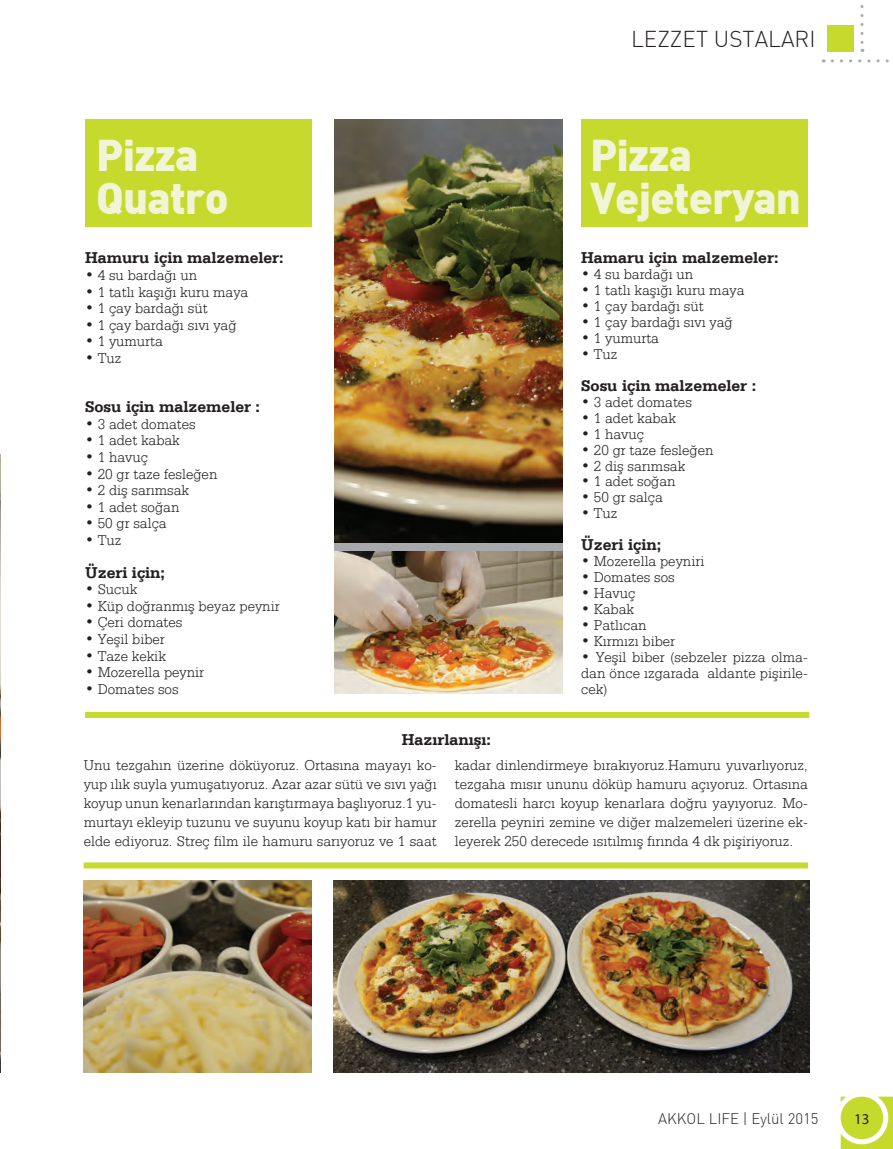
<style>
.page{position:relative;width:893px;height:1149px;background:#fff}
.page>*{position:absolute;margin:0;border:0;box-sizing:border-box;transform-origin:0 0}
.t1{font:900 43.5px/43.5px "DI Nbek";letter-spacing:-.02em;color:#f1f5d5}
.t2{font:300 22.5px "DI Nbek";color:#231f20}
.t3{font:700 16.5px "Serifa BT";color:#231f20}
.t4{font:300 15px/18.8px "Serifa BT";color:#231f20;text-align:justify}
.t5{font:300 15px "DI Nbek";color:#231f20}
.t6{font:15px "Myriad Pro";color:#231f20}
</style>
<div class="page">
<svg style="left:841px;top:1096px;width:52px;height:52px"></svg>
<div style="left:841px;top:1096px;width:42px;height:42px;background:#c6d92d;border-radius:50%"></div>
<svg style="left:832px;top:59px;width:57px;height:3px"></svg>
<svg style="left:860px;top:5px;width:3px;height:47px"></svg>
<div style="left:827px;top:25px;width:26px;height:27px;background:#c6d92d"></div>
<img style="left:334px;top:551px;width:228px;height:142px">
<img style="left:0;top:454px;width:1px;height:617px">
<div style="left:85px;top:711px;width:724px;height:6px;background:#c6d92d"></div>
<div style="left:84px;top:862px;width:724px;height:6px;background:#c6d92d"></div>
<img style="left:84px;top:880px;width:228px;height:191px">
<img style="left:333px;top:880px;width:476px;height:191px">
<div style="left:334px;top:119px;width:228px;height:432px;background:#a8a9ad"></div>
<img style="left:334px;top:119px;width:228px;height:423px">
<div style="left:85px;top:119px;width:227px;height:107px;background:#c6d92d"></div>
<div style="left:581px;top:119px;width:227px;height:107px;background:#c6d92d"></div>
<h2 class="t2" style="left:631px;top:25px;width:186px">LEZZET USTALARI</h2>
<h1 class="t1" style="left:96px;top:131px;width:134px">Pizza<br>Quatro</h1>
<h1 class="t1" style="left:590px;top:131px;width:213px">Pizza<br>Vejeteryan</h1>
<p class="t3" style="left:85px;top:248px;width:200px">Hamuru için malzemeler:</p>
<p class="t4" style="left:85px;top:265px;width:114px">• 4 su bardağı un</p>
<p class="t4" style="left:85px;top:282px;width:165px">• 1 tatlı kaşığı kuru maya</p>
<p class="t4" style="left:85px;top:298px;width:124px">• 1 çay bardağı süt</p>
<p class="t4" style="left:85px;top:315px;width:153px">• 1 çay bardağı sıvı yağ</p>
<p class="t4" style="left:85px;top:331px;width:79px">• 1 yumurta</p>
<p class="t4" style="left:85px;top:348px;width:38px">• Tuz</p>
<p class="t3" style="left:85px;top:396px;width:177px">Sosu için malzemeler :</p>
<p class="t4" style="left:85px;top:414px;width:112px">• 3 adet domates</p>
<p class="t4" style="left:85px;top:431px;width:96px">• 1 adet kabak</p>
<p class="t4" style="left:85px;top:447px;width:64px">• 1 havuç</p>
<p class="t4" style="left:85px;top:464px;width:134px">• 20 gr taze fesleğen</p>
<p class="t4" style="left:85px;top:480px;width:106px">• 2 diş sarımsak</p>
<p class="t4" style="left:85px;top:497px;width:96px">• 1 adet soğan</p>
<p class="t4" style="left:85px;top:513px;width:83px">• 50 gr salça</p>
<p class="t4" style="left:85px;top:530px;width:38px">• Tuz</p>
<p class="t3" style="left:85px;top:562px;width:82px">Üzeri için;</p>
<p class="t4" style="left:85px;top:579px;width:54px">• Sucuk</p>
<p class="t4" style="left:85px;top:596px;width:196px">• Küp doğranmış beyaz peynir</p>
<p class="t4" style="left:85px;top:613px;width:99px">• Çeri domates</p>
<p class="t4" style="left:85px;top:629px;width:81px">• Yeşil biber</p>
<p class="t4" style="left:85px;top:646px;width:82px">• Taze kekik</p>
<p class="t4" style="left:85px;top:662px;width:121px">• Mozerella peynir</p>
<p class="t4" style="left:85px;top:679px;width:95px">• Domates sos</p>
<p class="t3" style="left:402px;top:728px;width:91px">Hazırlanışı:</p>
<p class="t3" style="left:581px;top:248px;width:199px">Hamaru için malzemeler:</p>
<p class="t4" style="left:581px;top:265px;width:114px">• 4 su bardağı un</p>
<p class="t4" style="left:581px;top:281px;width:165px">• 1 tatlı kaşığı kuru maya</p>
<p class="t4" style="left:581px;top:297px;width:124px">• 1 çay bardağı süt</p>
<p class="t4" style="left:581px;top:312px;width:153px">• 1 çay bardağı sıvı yağ</p>
<p class="t4" style="left:581px;top:328px;width:79px">• 1 yumurta</p>
<p class="t4" style="left:581px;top:344px;width:38px">• Tuz</p>
<p class="t3" style="left:581px;top:375px;width:177px">Sosu için malzemeler :</p>
<p class="t4" style="left:581px;top:392px;width:112px">• 3 adet domates</p>
<p class="t4" style="left:581px;top:408px;width:96px">• 1 adet kabak</p>
<p class="t4" style="left:581px;top:424px;width:64px">• 1 havuç</p>
<p class="t4" style="left:581px;top:440px;width:134px">• 20 gr taze fesleğen</p>
<p class="t4" style="left:581px;top:456px;width:106px">• 2 diş sarımsak</p>
<p class="t4" style="left:581px;top:472px;width:96px">• 1 adet soğan</p>
<p class="t4" style="left:581px;top:488px;width:83px">• 50 gr salça</p>
<p class="t4" style="left:581px;top:504px;width:38px">• Tuz</p>
<p class="t3" style="left:581px;top:534px;width:82px">Üzeri için;</p>
<p class="t4" style="left:581px;top:551px;width:125px">• Mozerella peyniri</p>
<p class="t4" style="left:581px;top:567px;width:95px">• Domates sos</p>
<p class="t4" style="left:581px;top:583px;width:56px">• Havuç</p>
<p class="t4" style="left:581px;top:599px;width:54px">• Kabak</p>
<p class="t4" style="left:581px;top:615px;width:67px">• Patlıcan</p>
<p class="t4" style="left:581px;top:631px;width:96px">• Kırmızı biber</p>
<p class="t4" style="left:581px;top:648px;width:228px;line-height:15.9px">• Yeşil biber (sebzeler pizza olma&shy;dan önce ızgarada aldante pişirile&shy;cek)</p>
<p class="t4" style="left:84px;top:755px;width:355px">Unu tezgahın üzerine döküyoruz. Ortasına mayayı ko&shy;yup ılık suyla yumuşatıyoruz. Azar azar sütü ve sıvı yağı koyup unun kenarlarından karıştırmaya başlıyoruz.1 yu&shy;murtayı ekleyip tuzunu ve suyunu koyup katı bir hamur elde ediyoruz. Streç film ile hamuru sarıyoruz ve 1 saat</p>
<p class="t4" style="left:455px;top:755px;width:355px">kadar dinlendirmeye bırakıyoruz.Hamuru yuvarlıyoruz, tezgaha mısır ununu döküp hamuru açıyoruz. Ortasına domatesli harcı koyup kenarlara doğru yayıyoruz. Mo&shy;zerella peyniri zemine ve diğer malzemeleri üzerine ek&shy;leyerek 250 derecede ısıtılmış fırında 4 dk pişiriyoruz.</p>
<p class="t5" style="left:658px;top:1109px;width:162px">AKKOL LIFE | Eylül 2015</p>
<p class="t6" style="left:854px;top:1108px;width:17px">13</p>
</div>
